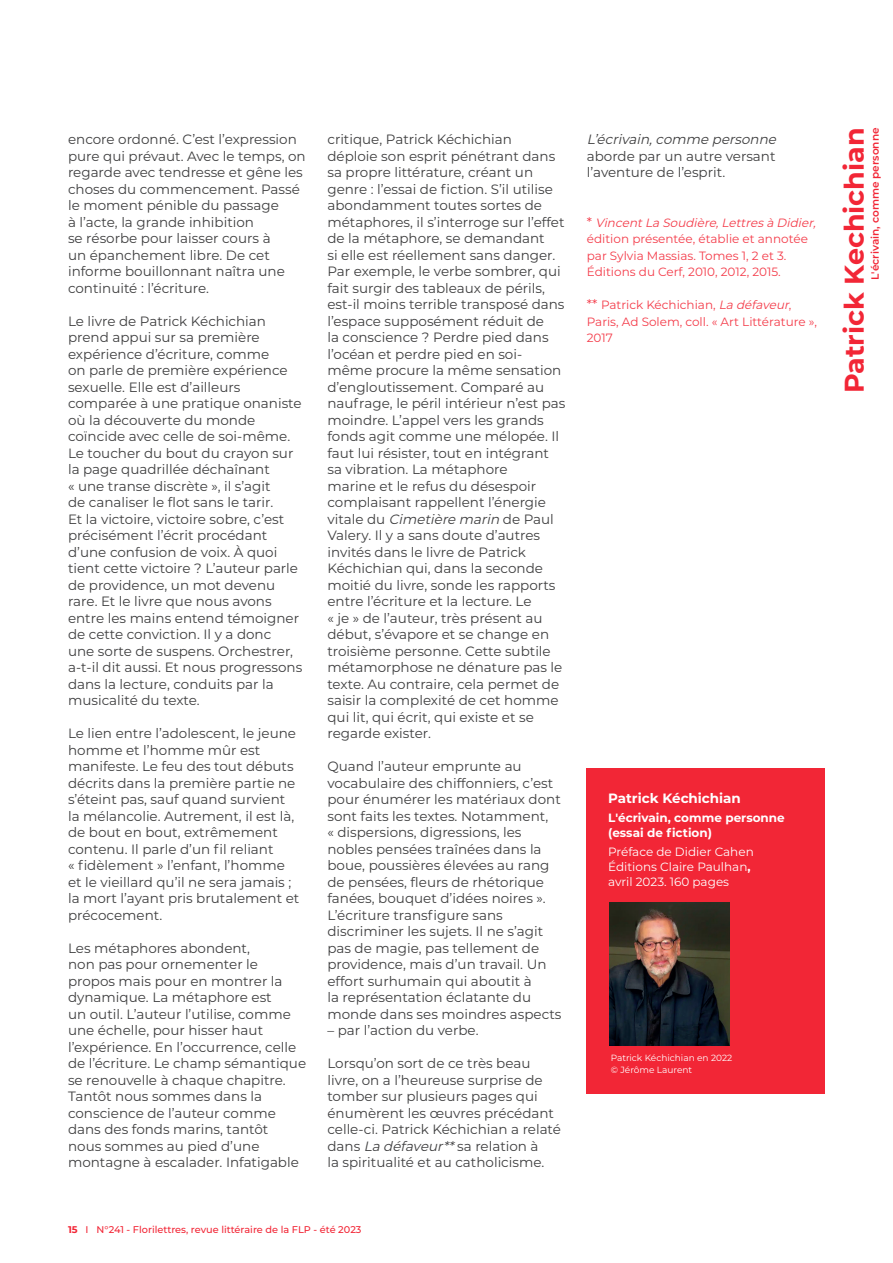
<style>
.page{position:relative;width:893px;height:1263px;background:#fff}
.page>*{position:absolute;margin:0;border:0;box-sizing:border-box;transform-origin:0 0}
.PAGE_EN_COURS_rubriq{font:700 27px "Montserrat";color:#f22636}
.TEXTE_COURANT{font:13.5px/16.5px "Montserrat";color:#3e3e3f}
.INFOS_PRATIQUES{font:700 13.5px "Montserrat";color:#fff}
.TEXTE_COURANT-2{font:12px/16.5px "Montserrat";color:#f43c4a}
.INFOS_PRATIQUES-2{font:12px/15px "Montserrat";color:#fff}
.INFOS_PRATIQUES-3{font:700 12px/15px "Montserrat";color:#fff}
.PAGE_EN_COURS_rubriq-2{font:600 10.5px "Montserrat";color:#f22636}
.t1{font:500 9.75px "Montserrat";color:#f22636}
.LEGENDE_ferré_à_gauc{font:9px/12px "Montserrat";color:#fff}
.s1{font-style:italic}
.s2{font-size:13.5px}
.s3{font-weight:700}
</style>
<div class="page">
<div style="left:587px;top:768px;width:238px;height:326px;background:#f22636"></div>
<img style="left:610px;top:902px;width:119px;height:143px">
<p class="TEXTE_COURANT" style="left:68px;top:131px;width:239px">encore ordonné. C’est l’expression pure qui prévaut. Avec le temps, on regarde avec tendresse et gêne les choses du commencement. Passé le moment pénible du passage<br>à l’acte, la grande inhibition<br>se résorbe pour laisser cours à<br>un épanchement libre. De cet informe bouillonnant naîtra une continuité : l’écriture.</p>
<p class="TEXTE_COURANT" style="left:68px;top:312px;width:236px">Le livre de Patrick Kéchichian prend appui sur sa première expérience d’écriture, comme<br>on parle de première expérience sexuelle. Elle est d’ailleurs comparée à une pratique onaniste où la découverte du monde coïncide avec celle de soi-même.<br>Le toucher du bout du crayon sur la page quadrillée déchaînant<br>« une transe discrète », il s’agit<br>de canaliser le flot sans le tarir.<br>Et la victoire, victoire sobre, c’est précisément l’écrit procédant d’une confusion de voix. À quoi tient cette victoire ? L’auteur parle de providence, un mot devenu rare. Et le livre que nous avons entre les mains entend témoigner de cette conviction. Il y a donc<br>une sorte de suspens. Orchestrer, a-t-il dit aussi. Et nous progressons dans la lecture, conduits par la musicalité du texte.</p>
<p class="TEXTE_COURANT" style="left:68px;top:725px;width:233px">Le lien entre l’adolescent, le jeune homme et l’homme mûr est manifeste. Le feu des tout débuts décrits dans la première partie ne s’éteint pas, sauf quand survient la mélancolie. Autrement, il est là, de bout en bout, extrêmement contenu. Il parle d’un fil reliant<br>« fidèlement » l’enfant, l’homme et le vieillard qu’il ne sera jamais ; la mort l’ayant pris brutalement et précocement.</p>
<p class="TEXTE_COURANT" style="left:68px;top:939px;width:240px">Les métaphores abondent,<br>non pas pour ornementer le propos mais pour en montrer la dynamique. La métaphore est<br>un outil. L’auteur l’utilise, comme une échelle, pour hisser haut l’expérience. En l’occurrence, celle de l’écriture. Le champ sémantique se renouvelle à chaque chapitre.<br>Tantôt nous sommes dans la conscience de l’auteur comme dans des fonds marins, tantôt<br>nous sommes au pied d’une montagne à escalader. Infatigable</p>
<p class="TEXTE_COURANT" style="left:327px;top:131px;width:239px">critique, Patrick Kéchichian déploie son esprit pénétrant dans sa propre littérature, créant un genre : l’essai de fiction. S’il utilise abondamment toutes sortes de métaphores, il s’interroge sur l’effet de la métaphore, se demandant<br>si elle est réellement sans danger.<br>Par exemple, le verbe sombrer, qui fait surgir des tableaux de périls, est-il moins terrible transposé dans l’espace supposément réduit de<br>la conscience ? Perdre pied dans l’océan et perdre pied en soi&shy;même procure la même sensation d’engloutissement. Comparé au naufrage, le péril intérieur n’est pas moindre. L’appel vers les grands fonds agit comme une mélopée. Il faut lui résister, tout en intégrant sa vibration. La métaphore<br>marine et le refus du désespoir complaisant rappellent l’énergie<br>vi ta l e d u <span class="s1">Cimetière marin</span> d e P a u l<br>Valery. Il y a sans doute d’autres invités dans le livre de Patrick<br>Kéchichian qui, dans la seconde moitié du livre, sonde les rapports entre l’écriture et la lecture. Le<br>« je » de l’auteur, très présent au début, s’évapore et se change en troisième personne. Cette subtile métamorphose ne dénature pas le texte. Au contraire, cela permet de saisir la complexité de cet homme qui lit, qui écrit, qui existe et se regarde exister.</p>
<p class="TEXTE_COURANT" style="left:327px;top:758px;width:236px">Quand l’auteur emprunte au vocabulaire des chiffonniers, c’est pour énumérer les matériaux dont sont faits les textes. Notamment,<br>« dispersions, digressions, les nobles pensées traînées dans la boue, poussières élevées au rang de pensées, fleurs de rhétorique fanées, bouquet d’idées noires ».<br>L’écriture transfigure sans discriminer les sujets. Il ne s’agit pas de magie, pas tellement de providence, mais d’un travail. Un effort surhumain qui aboutit à<br>la représentation éclatante du monde dans ses moindres aspects</p>
<p class="TEXTE_COURANT" style="left:327px;top:1022px;width:153px">– par l’action du verbe.</p>
<p class="TEXTE_COURANT" style="left:327px;top:1055px;width:235px">Lorsqu’on sort de ce très beau livre, on a l’heureuse surprise de tomber sur plusieurs pages qui énumèrent les œuvres précédant celle-ci. Patrick Kéchichian a relaté dans <span class="s1">La défaveur**</span>sa relation à<br>la spiritualité et au catholicisme.</p>
<p class="TEXTE_COURANT" style="left:587px;top:131px;width:194px"><span class="s1">L’écrivain,comme personne </span>aborde par un autre versant l’aventure de l’esprit.</p>
<p class="TEXTE_COURANT-2" style="left:587px;top:214px;width:234px"><span class="s2">*</span> <span class="s1">VincentLa Soudière,Lettresà Didier, </span>édition présentée, établie et annotée par Sylvia Massias. Tomes 1, 2 et 3.<br>Éditions du Cerf, 2010, 2012, 2015.</p>
<p class="TEXTE_COURANT-2" style="left:587px;top:296px;width:232px"><span class="s2">**</span> Patrick Kéchichian, <span class="s1">La défaveur</span>,<br>Paris, Ad Solem, coll. « Art Littérature »,<br>2017</p>
<p class="INFOS_PRATIQUES" style="left:608px;top:788px;width:134px">Patrick Kéchichian</p>
<p class="INFOS_PRATIQUES-3" style="left:608px;top:810px;width:178px">L'écrivain, comme personne (essai de fiction)</p>
<p class="INFOS_PRATIQUES-2" style="left:608px;top:844px;width:147px">Préface de Didier Cahen<br>Éditions Claire Paulhan<span class="s3">, </span>avril 2023. 160 pages</p>
<p class="LEGENDE_ferré_à_gauc" style="left:611px;top:1051px;width:123px">Patrick Kéchichian en 2022 © Jérôme Laurent</p>
<p class="t1" style="left:68px;top:1223px;width:295px"><span class="s3">15</span> I N°241 - Florilettres, revue littéraire de la FLP - été 2023</p>
<p class="PAGE_EN_COURS_rubriq" style="left:835px;top:393px;width:267px;rotate:-90deg">Patrick Kechichian</p>
<p class="PAGE_EN_COURS_rubriq-2" style="left:868px;top:280px;width:154px;rotate:-90deg">L'écrivain, comme personne</p>
</div>
